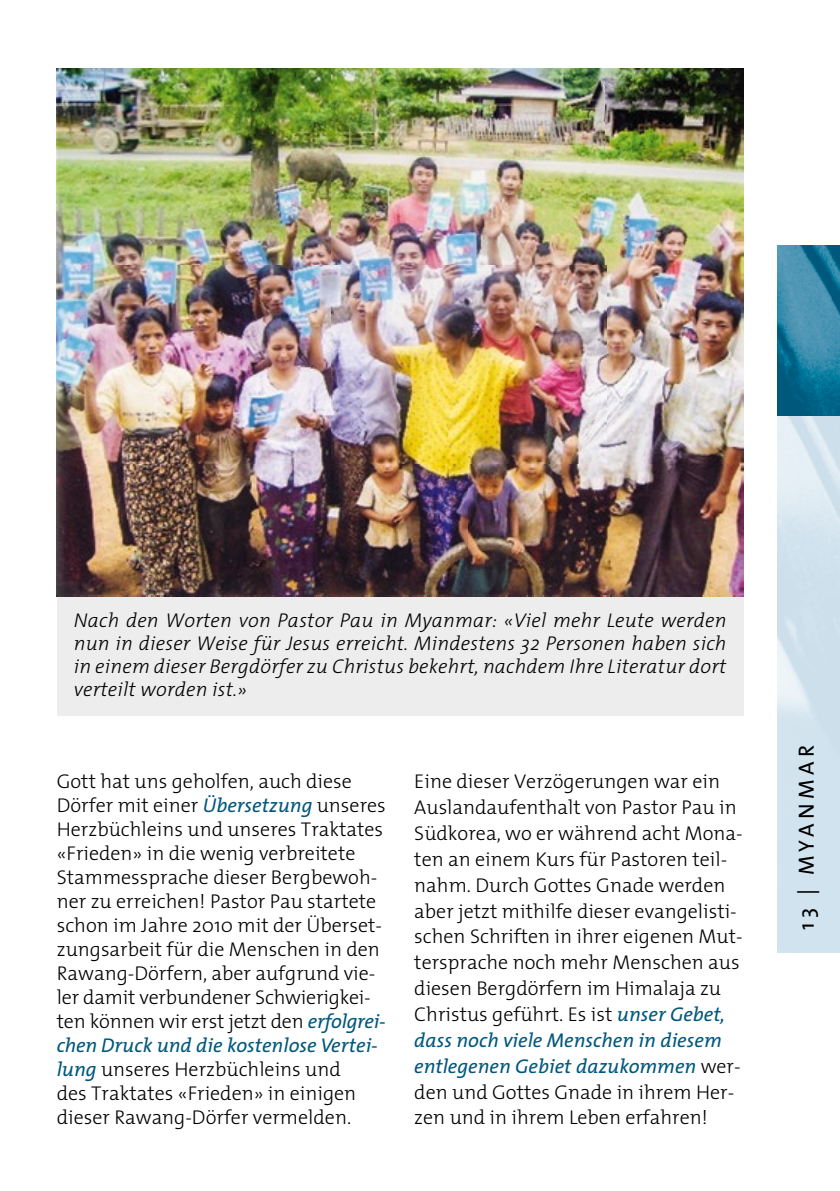
<style>
.page{position:relative;width:840px;height:1191px;background:#fff}
.page>*{position:absolute;margin:0;border:0;box-sizing:border-box;transform-origin:0 0}
.t1{font:22px "The Mix";color:#000}
.t2{font:300 20px/24px "The Mix";color:#000}
.t3{font:italic 300 20px/23px "The Mix";letter-spacing:.01em;color:#000;text-align:justify}
.s1{font-weight:400;font-style:italic;color:#00577c}
</style>
<div class="page">
<img style="left:777px;top:246px;width:62px;height:170px">
<div style="left:57px;top:595px;width:686px;height:121px;background:#ededed"></div>
<img style="left:57px;top:68px;width:686px;height:528px">
<p class="t3" style="left:74px;top:608px;width:653px">Nach den Worten von Pastor Pau in Myanmar: «Viel mehr Leute werden nun in dieser Weise für Jesus erreicht. Mindestens 32 Personen haben sich in einem dieser Bergdörfer zu Christus bekehrt, nachdem Ihre Literatur dort verteilt worden ist.»</p>
<p class="t2" style="left:57px;top:769px;width:330px">Gott hat uns geholfen, auch diese Dörfer mit einer <span class="s1">Übersetzung</span> unseres Herzbüchleins und unseres Traktates «Frieden» in die wenig verbreitete Stammessprache dieser Bergbewoh&shy;ner zu erreichen! Pastor Pau startete schon im Jahre 2010 mit der Überset&shy;zungsarbeit für die Menschen in den Rawang-Dörfern, aber aufgrund vie&shy;ler damit verbundener Schwierigkei&shy;ten können wir erst jetzt den <span class="s1">erfolgrei&shy;chen Druck und die kostenlose Vertei&shy;lung</span> unseres Herzbüchleins und<br>des Traktates «Frieden» in einigen dieser Rawang-Dörfer vermelden.</p>
<p class="t2" style="left:414px;top:768px;width:330px;line-height:25.8px">Eine dieser Verzögerungen war ein Auslandaufenthalt von Pastor Pau in Südkorea, wo er während acht Mona&shy;ten an einem Kurs für Pastoren teil&shy;nahm. Durch Gottes Gnade werden aber jetzt mithilfe dieser evangelisti&shy;schen Schriften in ihrer eigenen Mut&shy;tersprache noch mehr Menschen aus diesen Bergdörfern im Himalaja zu Christus geführt. Es ist <span class="s1">unser Gebet, dass noch viele Menschen in diesem entlegenen Gebiet dazukommen</span> wer&shy;den und Gottes Gnade in ihrem Her&shy;zen und in ihrem Leben erfahren!</p>
<p class="t1" style="left:787px;top:929px;width:187px;rotate:-90deg">13 | MYANMAR</p>
</div>
